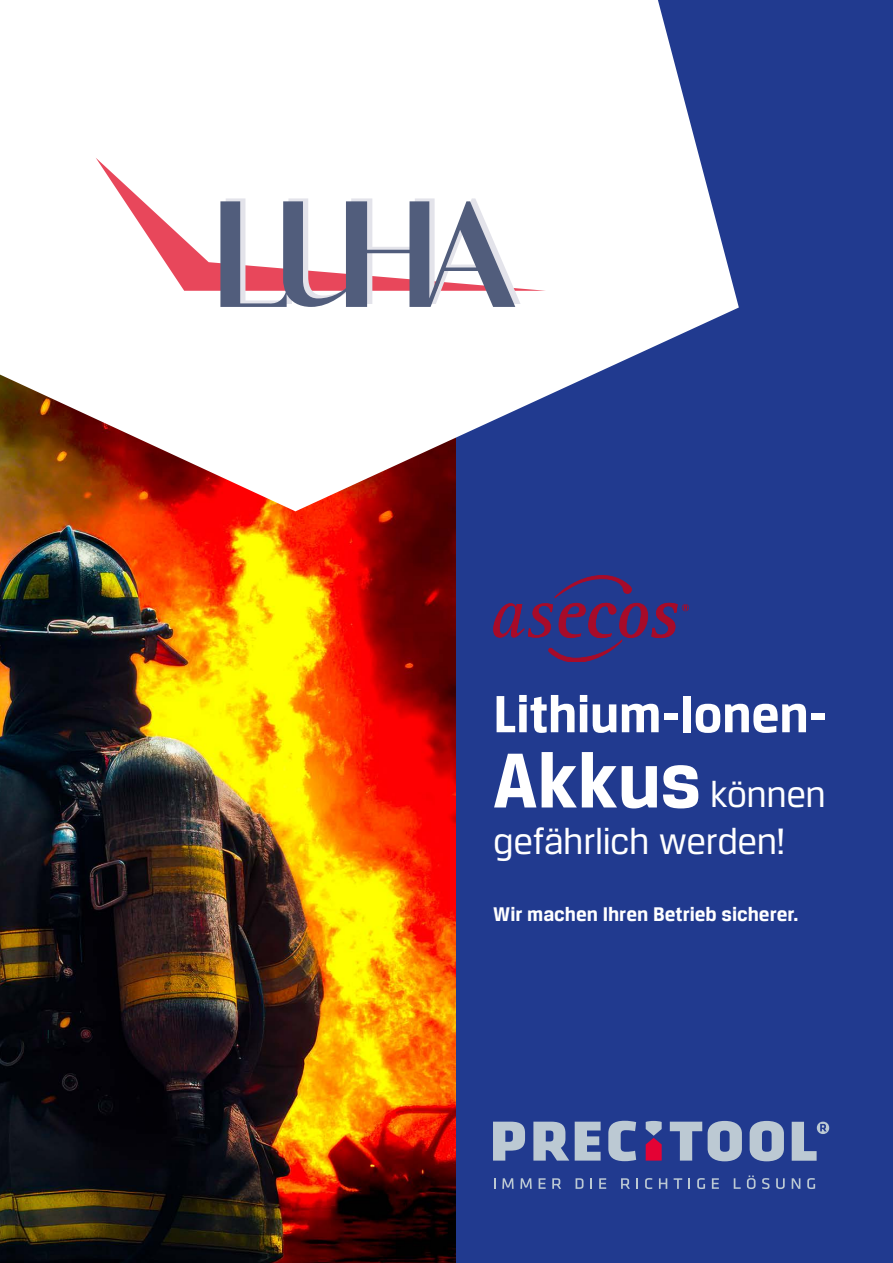
<style>
.page{position:relative;width:893px;height:1263px;background:#213a8f}
.page>*{position:absolute;margin:0;border:0;box-sizing:border-box;transform-origin:0 0}
.t1{font:700 55.65px "Breuer Text";letter-spacing:-.01em;color:#fff}
.t2{font:39.15px/47px "Breuer Text";letter-spacing:-.015em;color:#fff}
.t3{font:700 21px "Breuer Text";color:#fff}
.s1{font-weight:700;font-size:82.8px}
</style>
<div class="page">
<svg style="left:502px;top:1178px;width:12px;height:11px"></svg>
<svg style="left:520px;top:1178px;width:12px;height:11px"></svg>
<svg style="left:539px;top:1178px;width:7px;height:11px"></svg>
<svg style="left:552px;top:1178px;width:9px;height:11px"></svg>
<svg style="left:576px;top:1178px;width:7px;height:11px"></svg>
<svg style="left:590px;top:1178px;width:2px;height:11px"></svg>
<svg style="left:599px;top:1178px;width:7px;height:11px"></svg>
<svg style="left:621px;top:1178px;width:9px;height:11px"></svg>
<svg style="left:636px;top:1178px;width:2px;height:11px"></svg>
<svg style="left:645px;top:1178px;width:7px;height:11px"></svg>
<svg style="left:659px;top:1178px;width:8px;height:11px"></svg>
<svg style="left:674px;top:1178px;width:8px;height:11px"></svg>
<svg style="left:697px;top:1178px;width:8px;height:11px"></svg>
<svg style="left:712px;top:1178px;width:7px;height:11px"></svg>
<svg style="left:734px;top:1178px;width:7px;height:11px"></svg>
<svg style="left:747px;top:1175px;width:8px;height:14px"></svg>
<svg style="left:762px;top:1178px;width:7px;height:11px"></svg>
<svg style="left:776px;top:1178px;width:9px;height:11px"></svg>
<svg style="left:792px;top:1178px;width:8px;height:11px"></svg>
<svg style="left:807px;top:1178px;width:8px;height:11px"></svg>
<svg style="left:646px;top:1121px;width:16px;height:39px"></svg>
<svg style="left:750px;top:1121px;width:34px;height:40px"></svg>
<svg style="left:708px;top:1121px;width:34px;height:40px"></svg>
<svg style="left:670px;top:1122px;width:32px;height:38px"></svg>
<svg style="left:792px;top:1122px;width:37px;height:39px"></svg>
<svg style="left:493px;top:1122px;width:32px;height:38px"></svg>
<svg style="left:533px;top:1122px;width:36px;height:38px"></svg>
<svg style="left:575px;top:1122px;width:26px;height:38px"></svg>
<svg style="left:608px;top:1121px;width:28px;height:40px"></svg>
<img style="left:0;top:511px;width:455px;height:752px">
<svg style="left:0;top:0;width:739px;height:511px;fill:#fff"></svg>
<svg style="left:493px;top:575px;width:196px;height:87px"></svg>
<svg style="left:96px;top:158px;width:450px;height:133px;background:#fceaec"></svg>
<svg style="left:220px;top:198px;width:301px;height:109px;background:#bcb4c2"></svg>
<h1 class="t1" style="left:493px;top:682px;width:336px">Lithium-Ionen-</h1>
<h2 class="t2" style="left:493px;top:771px;width:334px"><span class="s1">Akkus</span> können gefährlich werden!</h2>
<p class="t3" style="left:493px;top:902px;width:307px">Wir machen Ihren Betrieb sicherer.</p>
</div>
